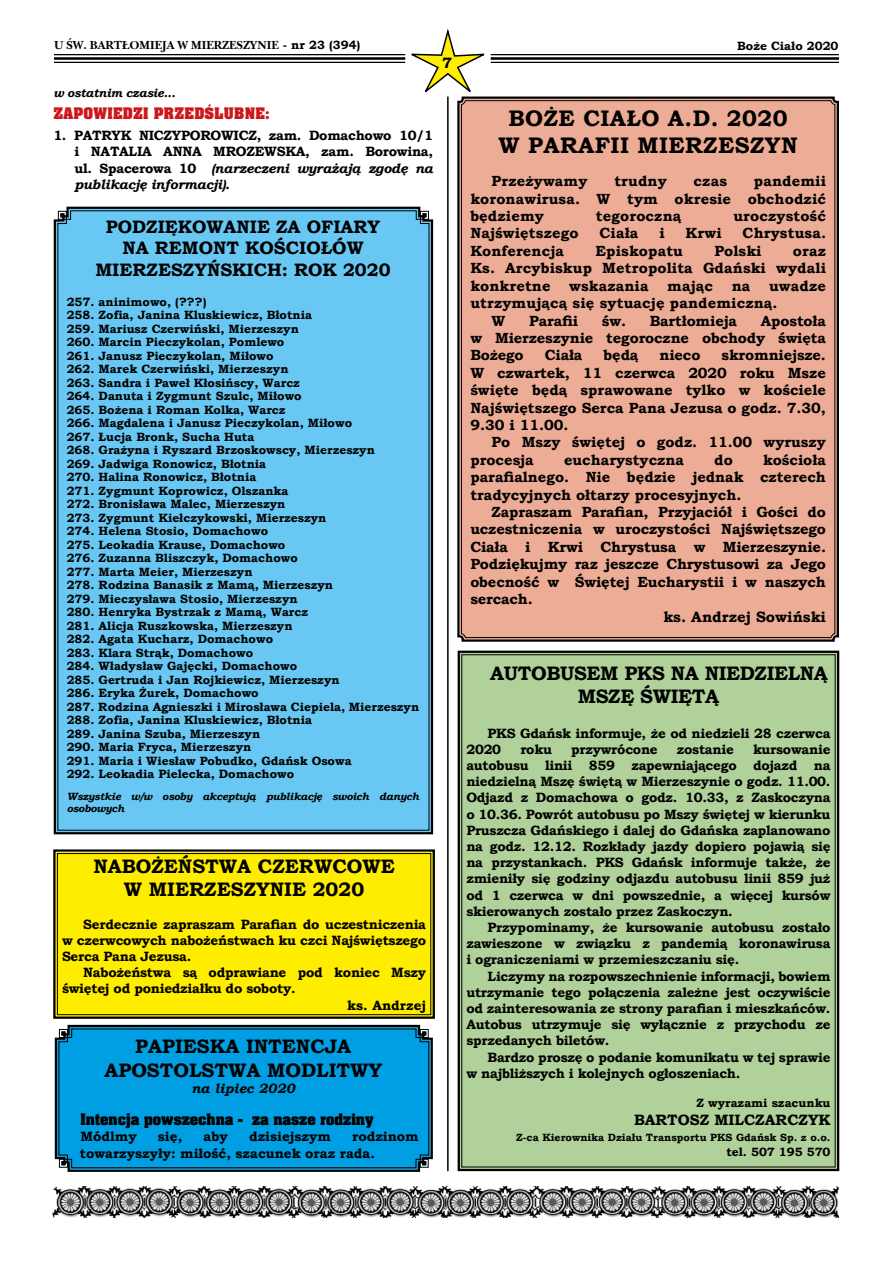
<style>
.page{position:relative;width:893px;height:1263px;background:#fff}
.page>*{position:absolute;margin:0;border:0;box-sizing:border-box;transform-origin:0 0}
.t1{font:700 22.5px/27px "Bookman Old Style";letter-spacing:.02em;color:#000;text-align:center}
.t2{font:700 19.5px/23.4px "Bookman Old Style";color:#000;text-align:center}
.t3{font:700 19.5px/23.4px "Bookman Old Style";letter-spacing:-.02em;color:#000}
.t4{font:700 18px/21.6px "Bookman Old Style";color:#000;text-align:center}
.t5{font:700 15px "Bookman Old Style";color:#000}
.t6{font:700 14.7px/17.4px "Bookman Old Style";color:#000;text-align:justify}
.t7{font:700 13.5px/16.2px "Bookman Old Style";letter-spacing:-.02em;color:#000;text-align:justify}
.t8{font:700 13.5px/16.2px "Bookman Old Style";color:#000}
.t9{font:700 13.5px "Aardvark";color:#000}
.t10{font:700 13.5px "Aardvark";letter-spacing:.02em;color:#cd171a}
.t11{font:italic 700 13.5px "Bookman Old Style";color:#000}
.t12{font:700 12px/13.5px "Bookman Old Style";color:#000}
.t13{font:700 12px "Nebraska";color:#000}
.t14{font:italic 700 12px "Bookman Old Style";letter-spacing:-.02em;color:#000}
.t15{font:italic 700 10.5px/12.6px "Bookman Old Style";letter-spacing:-.02em;color:#000}
.t16{font:700 10.5px "Bookman Old Style";color:#000}
.s1{font-family:"Bookman Old Style"}
.s2{font-style:italic}
</style>
<div class="page">
<img style="left:52px;top:1186px;width:787px;height:31px">
<hr style="left:54px;top:54px;width:351px;height:1px;background:#000">
<hr style="left:54px;top:57px;width:351px;height:3px;background:#000">
<hr style="left:54px;top:62px;width:351px;height:1px;background:#000">
<hr style="left:491px;top:54px;width:348px;height:1px;background:#000">
<hr style="left:491px;top:57px;width:348px;height:3px;background:#000">
<hr style="left:491px;top:62px;width:348px;height:1px;background:#000">
<svg style="left:405px;top:28px;width:86px;height:69px"></svg>
<hr style="left:447px;top:97px;width:2px;height:1074px;background:#000">
<svg style="left:53px;top:206px;width:381px;height:629px"></svg>
<div style="left:57px;top:210px;width:373px;height:621px;background:#69c8f3"></div>
<svg style="left:54px;top:1024px;width:379px;height:148px"></svg>
<div style="left:58px;top:1028px;width:371px;height:140px;background:#009fe3"></div>
<div style="left:53px;top:849px;width:382px;height:170px;background:#ffed00"></div>
<div style="left:57px;top:853px;width:374px;height:162px;border:1px solid #000"></div>
<div style="left:457px;top:650px;width:383px;height:522px;background:#b0d199"></div>
<div style="left:456px;top:95px;width:383px;height:547px;background:#ecac95"></div>
<p class="t13" style="left:54px;top:38px;width:308px">U ŒW. BART£OMIEJA W MIERZESZYNIE <span class="s1">- nr 23 (394)</span></p>
<p class="t12" style="left:737px;top:39px;width:103px">Boże Ciało 2020</p>
<p class="t5" style="left:442px;top:52px;width:11px">7</p>
<p class="t14" style="left:53px;top:84px;width:124px">w ostatnim czasie...</p>
<p class="t10" style="left:53px;top:104px;width:218px">ZAPOWIEDZI PRZEDŚLUBNE:</p>
<p class="t7" style="left:75px;top:127px;width:360px;text-indent:-21px">1. PATRYK NICZYPOROWICZ, zam. Domachowo 10/1 i NATALIA ANNA MROZEWSKA, zam. Borowina, ul. Spacerowa 10 <span class="s2">(narzeczeni wyrażają zgodę na publikację informacji).</span></p>
<h3 class="t4" style="left:95px;top:215px;width:297px">PODZIĘKOWANIE ZA OFIARY<br>NA REMONT KOŚCIOŁÓW<br>MIERZESZYŃSKICH: ROK 2020</h3>
<p class="t12" style="left:67px;top:295px;width:354px">257. aninimowo, (???)<br>258. Zofia, Janina Kluskiewicz, Błotnia<br>259. Mariusz Czerwiński, Mierzeszyn<br>260. Marcin Pieczykolan, Pomlewo<br>261. Janusz Pieczykolan, Miłowo<br>262. Marek Czerwiński, Mierzeszyn<br>263. Sandra i Paweł Kłosińscy, Warcz<br>264. Danuta i Zygmunt Szulc, Miłowo<br>265. Bożena i Roman Kolka, Warcz<br>266. Magdalena i Janusz Pieczykolan, Miłowo<br>267. Łucja Bronk, Sucha Huta<br>268. Grażyna i Ryszard Brzoskowscy, Mierzeszyn<br>269. Jadwiga Ronowicz, Błotnia<br>270. Halina Ronowicz, Błotnia<br>271. Zygmunt Koprowicz, Olszanka<br>272. Bronisława Malec, Mierzeszyn<br>273. Zygmunt Kiełczykowski, Mierzeszyn<br>274. Helena Stosio, Domachowo<br>275. Leokadia Krause, Domachowo<br>276. Zuzanna Bliszczyk, Domachowo<br>277. Marta Meier, Mierzeszyn<br>278. Rodzina Banasik z Mamą, Mierzeszyn<br>279. Mieczysława Stosio, Mierzeszyn<br>280. Henryka Bystrzak z Mamą, Warcz<br>281. Alicja Ruszkowska, Mierzeszyn<br>282. Agata Kucharz, Domachowo<br>283. Klara Strąk, Domachowo<br>284. Władysław Gajęcki, Domachowo<br>285. Gertruda i Jan Rojkiewicz, Mierzeszyn<br>286. Eryka Żurek, Domachowo<br>287. Rodzina Agnieszki i Mirosława Ciepiela, Mierzeszyn 288. Zofia, Janina Kluskiewicz, Błotnia<br>289. Janina Szuba, Mierzeszyn<br>290. Maria Fryca, Mierzeszyn<br>291. Maria i Wiesław Pobudko, Gdańsk Osowa<br>292. Leokadia Pielecka, Domachowo</p>
<p class="t15" style="left:67px;top:789px;width:354px">Wszystkie w/w osoby akceptują publikację swoich danych osobowych</p>
<h2 class="t2" style="left:93px;top:854px;width:303px">NABOŻEŃSTWA CZERWCOWE<br>W MIERZESZYNIE 2020</h2>
<p class="t7" style="left:62px;top:916px;width:366px;text-indent:21px">Serdecznie zapraszam Parafian do uczestniczenia w czerwcowych nabożeństwach ku czci Najświętszego Serca Pana Jezusa.</p>
<p class="t7" style="left:83px;top:964px;width:344px">Nabożeństwa są odprawiane pod koniec Mszy</p>
<p class="t7" style="left:62px;top:980px;width:235px">świętej od poniedziałku do soboty.</p>
<p class="t8" style="left:347px;top:997px;width:80px">ks. Andrzej</p>
<h2 class="t2" style="left:104px;top:1034px;width:279px">PAPIESKA INTENCJA<br>APOSTOLSTWA MODLITWY</h2>
<p class="t11" style="left:191px;top:1078px;width:105px">na lipiec 2020</p>
<p class="t9" style="left:81px;top:1110px;width:294px">Intencja powszechna - za nasze rodziny</p>
<p class="t7" style="left:81px;top:1128px;width:58px">Módlmy</p>
<p class="t7" style="left:158px;top:1128px;width:26px">się,</p>
<p class="t7" style="left:204px;top:1128px;width:26px">aby</p>
<p class="t8" style="left:249px;top:1128px;width:83px">dzisiejszym</p>
<p class="t8" style="left:80px;top:1128px;width:340px;text-indent:272px">rodzinom towarzyszyły: miłość, szacunek oraz rada.</p>
<h1 class="t1" style="left:498px;top:104px;width:301px">BOŻE CIAŁO A.D. 2020<br>W PARAFII MIERZESZYN</h1>
<p class="t6" style="left:492px;top:172px;width:97px">Przeżywamy</p>
<p class="t6" style="left:614px;top:172px;width:54px">trudny</p>
<p class="t6" style="left:694px;top:172px;width:35px">czas</p>
<p class="t6" style="left:470px;top:172px;width:357px;text-indent:283px">pandemii koronawirusa. W tym okresie obchodzić będziemy</p>
<p class="t6" style="left:596px;top:207px;width:87px">tegoroczną</p>
<p class="t6" style="left:733px;top:207px;width:94px">uroczystość</p>
<p class="t6" style="left:470px;top:225px;width:110px">Najświętszego</p>
<p class="t6" style="left:599px;top:225px;width:40px">Ciała</p>
<p class="t6" style="left:659px;top:225px;width:7px">i</p>
<p class="t6" style="left:686px;top:225px;width:38px">Krwi</p>
<p class="t6" style="left:743px;top:225px;width:85px">Chrystusa.</p>
<p class="t6" style="left:470px;top:242px;width:95px">Konferencja</p>
<p class="t6" style="left:595px;top:242px;width:89px">Episkopatu</p>
<p class="t6" style="left:714px;top:242px;width:49px">Polski</p>
<p class="t6" style="left:470px;top:242px;width:357px;text-indent:323px">oraz Ks. Arcybiskup Metropolita Gdański wydali konkretne</p>
<p class="t6" style="left:569px;top:277px;width:81px">wskazania</p>
<p class="t6" style="left:667px;top:277px;width:47px">mając</p>
<p class="t6" style="left:732px;top:277px;width:20px">na</p>
<p class="t6" style="left:769px;top:277px;width:58px">uwadze</p>
<p class="t6" style="left:470px;top:294px;width:309px">utrzymującą się sytuację pandemiczną.</p>
<p class="t6" style="left:492px;top:312px;width:15px">W</p>
<p class="t6" style="left:529px;top:312px;width:50px">Parafii</p>
<p class="t6" style="left:602px;top:312px;width:137px">św. Bartłomieja</p>
<p class="t6" style="left:470px;top:312px;width:357px;text-indent:290px">Apostoła w Mierzeszynie tegoroczne obchody święta Bożego</p>
<p class="t6" style="left:470px;top:346px;width:357px;text-indent:251px">skromniejsze.<br>W czwartek, 11 czerwca 2020 roku Msze święte będą sprawowane tylko w kościele Najświętszego Serca Pana Jezusa o godz. 7.30, 9.30 i 11.00.</p>
<p class="t6" style="left:470px;top:433px;width:357px;text-indent:21px">Po Mszy świętej o godz. 11.00 wyruszy procesja</p>
<p class="t6" style="left:545px;top:346px;width:39px">Ciała</p>
<p class="t6" style="left:604px;top:346px;width:36px">będą</p>
<p class="t6" style="left:660px;top:346px;width:42px">nieco</p>
<p class="t6" style="left:470px;top:451px;width:357px;text-indent:293px">kościoła parafialnego. Nie będzie jednak czterech tradycyjnych ołtarzy procesyjnych.</p>
<p class="t6" style="left:470px;top:503px;width:357px;text-indent:21px">Zapraszam Parafian, Przyjaciół i Gości do uczestniczenia w uroczystości Najświętszego Ciała i Krwi Chrystusa w Mierzeszynie.<br>Podziękujmy raz jeszcze Chrystusowi za Jego obecność w Świętej Eucharystii i w naszych sercach.</p>
<p class="t5" style="left:663px;top:606px;width:164px">ks. Andrzej Sowiński</p>
<p class="t6" style="left:564px;top:451px;width:121px">eucharystyczna</p>
<p class="t6" style="left:714px;top:451px;width:20px">do</p>
<h2 class="t3" style="left:578px;top:661px;width:252px;text-indent:-88px">AUTOBUSEM PKS NA NIEDZIELNĄ<br>MSZĘ ŚWIĘTĄ</h2>
<p class="t7" style="left:466px;top:725px;width:366px;text-indent:21px">PKS Gdańsk informuje, że od niedzieli 28 czerwca<br>2020</p>
<p class="t7" style="left:520px;top:741px;width:33px">roku</p>
<p class="t7" style="left:571px;top:741px;width:88px">przywrócone</p>
<p class="t7" style="left:677px;top:741px;width:58px">zostanie</p>
<p class="t7" style="left:466px;top:741px;width:366px;text-indent:287px">kursowanie autobusu linii 859 zapewniającego dojazd na niedzielną Mszę świętą w Mierzeszynie o godz. 11.00.<br>Odjazd z Domachowa o godz. 10.33, z Zaskoczyna o 10.36. Powrót autobusu po Mszy świętej w kierunku Pruszcza Gdańskiego i dalej do Gdańska zaplanowano na godz. 12.12. Rozkłady jazdy dopiero pojawią się na przystankach. PKS Gdańsk informuje także, że zmieniły się godziny odjazdu autobusu linii 859 już od 1 czerwca w dni powszednie, a więcej kursów skierowanych zostało przez Zaskoczyn.</p>
<p class="t7" style="left:466px;top:919px;width:366px;text-indent:21px">Przypominamy, że kursowanie autobusu zostało zawieszone w związku z pandemią koronawirusa i ograniczeniami w przemieszczaniu się.</p>
<p class="t7" style="left:466px;top:968px;width:366px;text-indent:21px">Liczymy na rozpowszechnienie informacji, bowiem utrzymanie tego połączenia zależne jest oczywiście od zainteresowania ze strony parafian i mieszkańców.<br>Autobus utrzymuje się wyłącznie z przychodu ze sprzedanych biletów.</p>
<p class="t7" style="left:466px;top:1049px;width:366px;text-indent:21px">Bardzo proszę o podanie komunikatu w tej sprawie w najbliższych i kolejnych ogłoszeniach.</p>
<p class="t12" style="left:696px;top:1095px;width:136px">Z wyrazami szacunku</p>
<p class="t5" style="left:634px;top:1108px;width:198px">BARTOSZ MILCZARCZYK</p>
<p class="t16" style="left:516px;top:1130px;width:316px">Z-ca Kierownika Działu Transportu PKS Gdańsk Sp. z o.o.</p>
<p class="t12" style="left:726px;top:1145px;width:106px">tel. 507 195 570</p>
</div>
